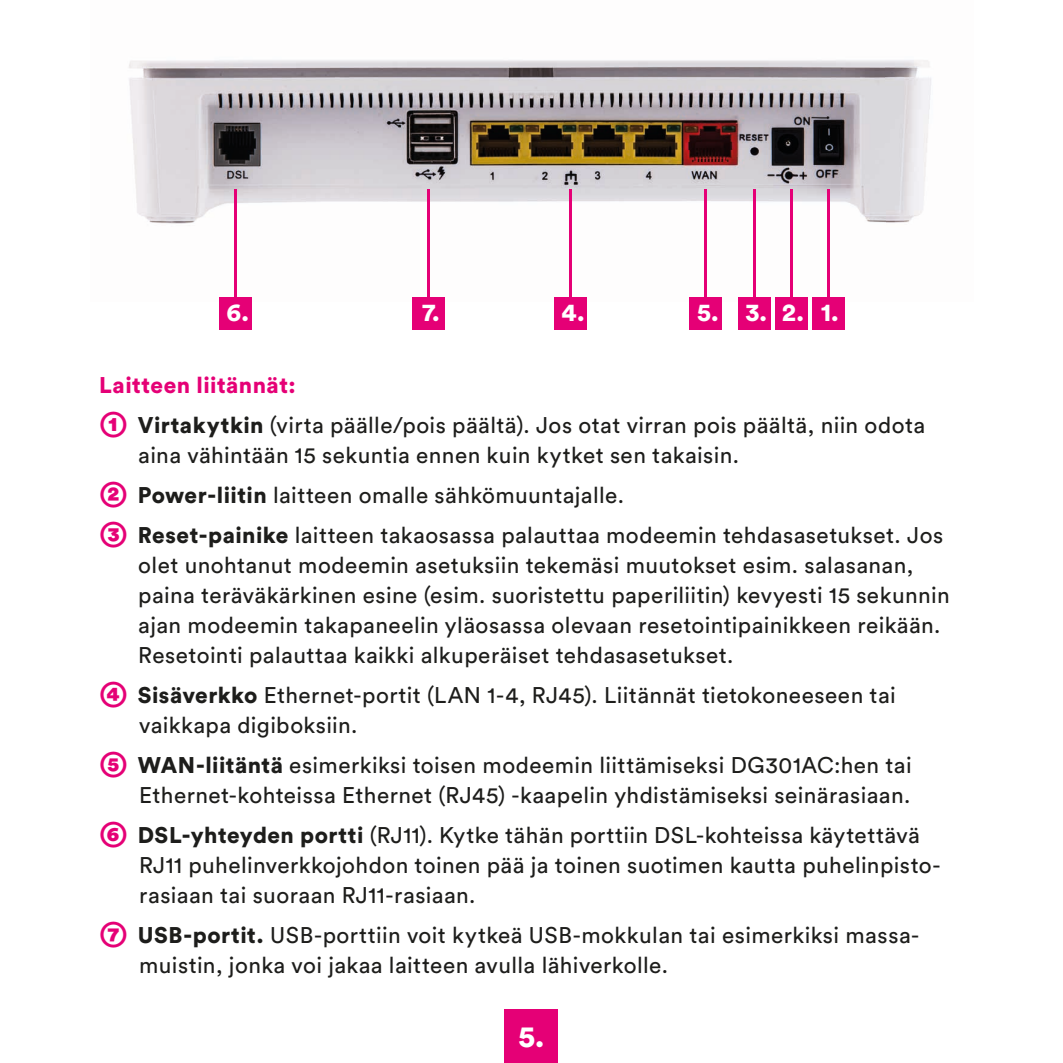
<style>
.page{position:relative;width:1063px;height:1063px;background:#fff}
.page>*{position:absolute;margin:0;border:0;box-sizing:border-box;transform-origin:0 0}
.t1{font:900 30px "Circular Std";color:#fff}
.t2{font:900 25px "Circular Std";color:#fff}
.t3{font:22.5px/30px "Circular Std";letter-spacing:.02em;color:#1d1d1b}
.s1{font-weight:900;color:#e50076}
.s2{font-weight:900;font-size:35px;color:#e50076}
.s3{font-weight:900}
</style>
<div class="page">
<div style="left:505px;top:1010px;width:53px;height:53px;background:#e50076"></div>
<img style="left:129px;top:60px;width:802px;height:242px">
<hr style="left:790px;top:189px;width:3px;height:115px;background:#e50076">
<div style="left:775px;top:297px;width:33px;height:32px;background:#e50076"></div>
<hr style="left:754px;top:189px;width:2px;height:115px;background:#e50076">
<div style="left:739px;top:297px;width:32px;height:32px;background:#e50076"></div>
<hr style="left:827px;top:189px;width:2px;height:115px;background:#e50076">
<div style="left:812px;top:297px;width:32px;height:32px;background:#e50076"></div>
<hr style="left:234px;top:189px;width:3px;height:115px;background:#e50076">
<div style="left:219px;top:297px;width:33px;height:32px;background:#e50076"></div>
<hr style="left:427px;top:189px;width:3px;height:115px;background:#e50076">
<div style="left:413px;top:297px;width:32px;height:32px;background:#e50076"></div>
<hr style="left:569px;top:189px;width:3px;height:115px;background:#e50076">
<div style="left:555px;top:297px;width:32px;height:32px;background:#e50076"></div>
<hr style="left:704px;top:189px;width:3px;height:115px;background:#e50076">
<div style="left:690px;top:297px;width:32px;height:32px;background:#e50076"></div>
<p class="t2" style="left:227px;top:296px;width:24px">6.</p>
<p class="t2" style="left:422px;top:296px;width:19px">7.</p>
<p class="t2" style="left:562px;top:296px;width:25px">4.</p>
<p class="t2" style="left:697px;top:296px;width:143px">5. 3. 2. 1.</p>
<p class="t3" style="left:99px;top:365px;width:827px;line-height:40px"><span class="s1">Laitteen liitännät:<br></span><span class="s2">➀</span> <span class="s3">Virtakytkin</span> (virta päälle/pois päältä). Jos otat virran pois päältä, niin odota</p>
<p class="t3" style="left:99px;top:435px;width:845px;line-height:40px;text-indent:39px">aina vähintään 15 sekuntia ennen kuin kytket sen takaisin.<br><span class="s2">➁</span> <span class="s3">Power-liitin</span> laitteen omalle sähkömuuntajalle.<br><span class="s2">➂</span> <span class="s3">Reset-painike</span> laitteen takaosassa palauttaa modeemin tehdasasetukset. Jos</p>
<p class="t3" style="left:138px;top:550px;width:813px">olet unohtanut modeemin asetuksiin tekemäsi muutokset esim. salasanan, paina teräväkärkinen esine (esim. suoristettu paperiliitin) kevyesti 15 sekunnin ajan modeemin takapaneelin yläosassa olevaan resetointipainikkeen reikään.<br>Resetointi palauttaa kaikki alkuperäiset tehdasasetukset.</p>
<p class="t3" style="left:139px;top:680px;width:758px;text-indent:-40px"><span class="s2">➃</span> <span class="s3">Sisäverkko</span> Ethernet-portit (LAN 1-4, RJ45). Liitännät tietokoneeseen tai vaikkapa digiboksiin.</p>
<p class="t3" style="left:99px;top:750px;width:814px;text-align:right"><span class="s2">➄</span> <span class="s3">WAN-liitäntä</span> esimerkiksi toisen modeemin liittämiseksi DG301AC:hen tai<br>Ethernet-kohteissa Ethernet (RJ45) -kaapelin yhdistämiseksi seinärasiaan.</p>
<p class="t3" style="left:139px;top:820px;width:803px;text-indent:-40px"><span class="s2">➅</span> <span class="s3">DSL-yhteyden portti</span> (RJ11). Kytke tähän porttiin DSL-kohteissa käytettävä<br>RJ11 puhelinverkkojohdon toinen pää ja toinen suotimen kautta puhelinpisto&shy;rasiaan tai suoraan RJ11-rasiaan.</p>
<p class="t3" style="left:139px;top:920px;width:782px;text-indent:-40px"><span class="s2">➆</span> <span class="s3">USB-portit.</span> USB-porttiin voit kytkeä USB-mokkulan tai esimerkiksi massa&shy;muistin, jonka voi jakaa laitteen avulla lähiverkolle.</p>
<h1 class="t1" style="left:518px;top:1016px;width:28px">5.</h1>
</div>
